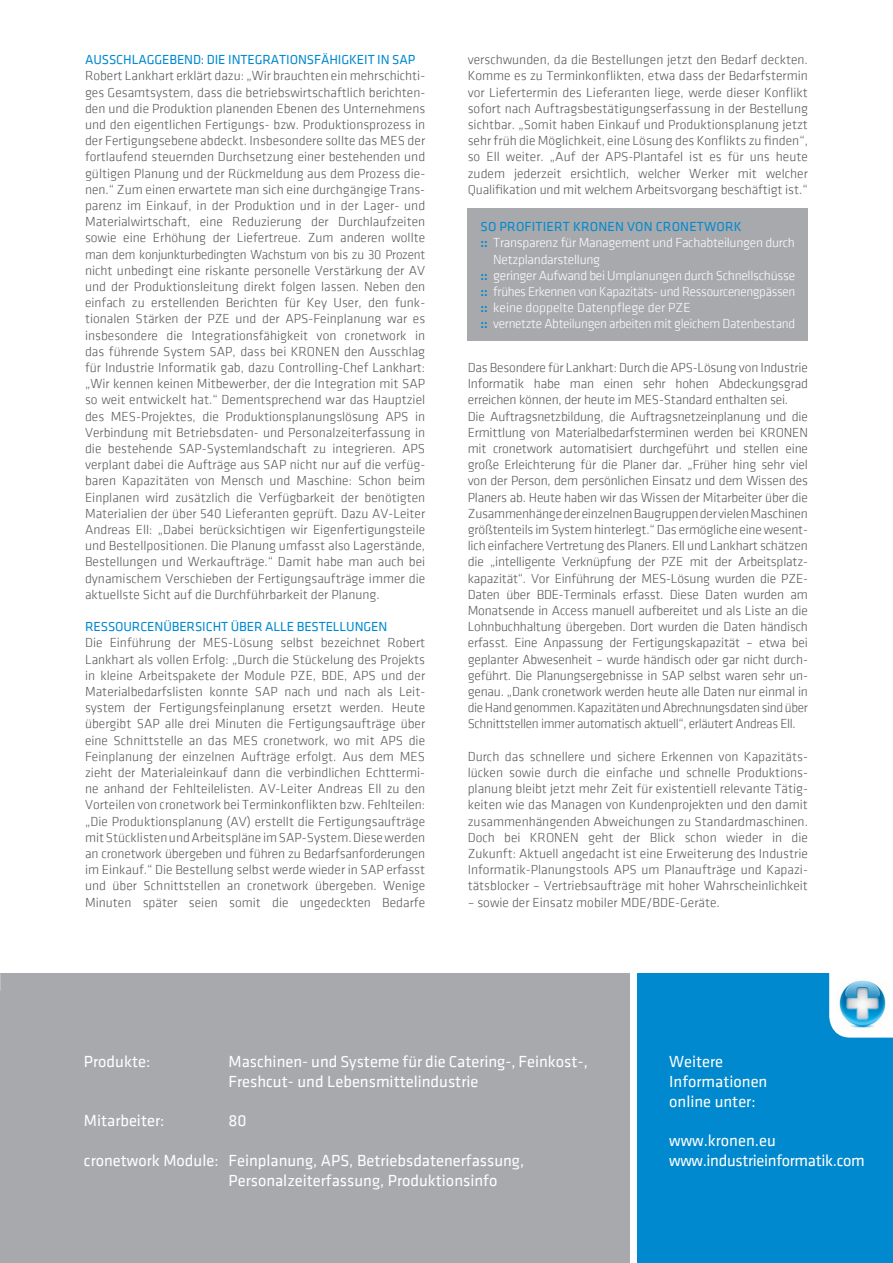
<style>
.page{position:relative;width:893px;height:1263px;background:#fff}
.page>*{position:absolute;margin:0;border:0;box-sizing:border-box;transform-origin:0 0}
.t1{font:16.5px/19.8px "Klavika";color:#fff}
.t2{font:16.5px/19.8px "Klavika";letter-spacing:-.02em;color:#fff}
.t3{font:300 13.5px/16.2px "Klavika";color:#58595b}
.t4{font:300 13.5px "Klavika";letter-spacing:-.02em;color:#fff}
.t5{font:13.5px "Klavika";letter-spacing:-.005em;color:#0089cf}
.t6{font:300 13.5px "Klavika";color:#fff}
.t7{font:13.5px "Klavika";letter-spacing:.015em;color:#0089cf}
.s1{font-weight:500;color:#0089cf}
</style>
<div class="page">
<div style="left:0;top:974px;width:629px;height:289px;background:#a7a9ac"></div>
<div style="left:638px;top:974px;width:255px;height:289px;background:#0089cf"></div>
<svg style="left:829px;top:973px;width:64px;height:64px"></svg>
<img style="left:836px;top:978px;width:53px;height:53px">
<div style="left:468px;top:208px;width:340px;height:133px;background:#a7a9ac"></div>
<p class="t5" style="left:85px;top:51px;width:332px">AUSSCHLAGGEBEND: DIE INTEGRATIONSFÄHIGKEIT IN SAP</p>
<p class="t3" style="left:85px;top:68px;width:342px;text-align:justify">Robert Lankhart erklärt dazu: „Wir brauchten ein mehrschichti&shy;ges Gesamtsystem, dass die betriebswirtschaftlich berichten&shy;den und die Produktion planenden Ebenen des Unternehmens und den eigentlichen Fertigungs- bzw. Produktionsprozess in der Fertigungsebene abdeckt. Insbesondere sollte das MES der fortlaufend steuernden Durchsetzung einer bestehenden und gültigen Planung und der Rückmeldung aus dem Prozess die&shy;nen.“ Zum einen erwartete man sich eine durchgängige Trans&shy;parenz im Einkauf, in der Produktion und in der Lager- und Materialwirtschaft, eine Reduzierung der Durchlaufzeiten sowie eine Erhöhung der Liefertreue. Zum anderen wollte man dem konjunkturbedingten Wachstum von bis zu 30 Prozent nicht unbedingt eine riskante personelle Verstärkung der AV und der Produktionsleitung direkt folgen lassen. Neben den einfach zu erstellenden Berichten für Key User, den funk&shy;tionalen Stärken der PZE und der APS-Feinplanung war es insbesondere die Integrationsfähigkeit von cronetwork in das führende System SAP, dass bei KRONEN den Ausschlag für Industrie Informatik gab, dazu Controlling-Chef Lankhart: „Wir kennen keinen Mitbewerber, der die Integration mit SAP so weit entwickelt hat.“ Dementsprechend war das Hauptziel des MES-Projektes, die Produktionsplanungslösung APS in Verbindung mit Betriebsdaten- und Personalzeiterfassung in die bestehende SAP-Systemlandschaft zu integrieren. APS verplant dabei die Aufträge aus SAP nicht nur auf die verfüg&shy;baren Kapazitäten von Mensch und Maschine: Schon beim Einplanen wird zusätzlich die Verfügbarkeit der benötigten Materialien der über 540 Lieferanten geprüft. Dazu AV-Leiter Andreas Ell: „Dabei berücksichtigen wir Eigenfertigungsteile und Bestellpositionen. Die Planung umfasst also Lagerstände, Bestellungen und Werkaufträge.“ Damit habe man auch bei dynamischem Verschieben der Fertigungsaufträge immer die aktuellste Sicht auf die Durchführbarkeit der Planung.</p>
<p class="t5" style="left:85px;top:618px;width:17px">Ressourcen</p>
<p class="t5" style="left:163px;top:618px;width:17px">übersich</p>
<p class="t5" style="left:221px;top:618px;width:27px">t über</p>
<p class="t5" style="left:265px;top:618px;width:8px">alle</p>
<p class="t5" style="left:297px;top:618px;width:38px">Bestellungen</p>
<p class="t3" style="left:85px;top:635px;width:342px">Die Einführung der MES-Lösung selbst bezeichnet Robert Lankhart als vollen Erfolg: „Durch die Stückelung des Projekts in kleine Arbeitspakete der Module PZE, BDE, APS und der Materialbedarfslisten konnte SAP nach und nach als Leit&shy;system der Fertigungsfeinplanung ersetzt werden. Heute übergibt SAP alle drei Minuten die Fertigungsaufträge über eine Schnittstelle an das MES cronetwork, wo mit APS die Feinplanung der einzelnen Aufträge erfolgt. Aus dem MES zieht der Materialeinkauf dann die verbindlichen Echttermi&shy;ne anhand der Fehlteilelisten. AV-Leiter Andreas Ell zu den Vorteilen von cronetwork bei Terminkonflikten bzw. Fehlteilen: „Die Produktionsplanung (AV) erstellt die Fertigungsaufträge mit Stücklisten und Arbeitspläne im SAP-System. Diese werden an cronetwork übergeben und führen zu Bedarfsanforderungen im Einkauf.“ Die Bestellung selbst werde wieder in SAP erfasst und über Schnittstellen an cronetwork übergeben. Wenige Minuten später seien somit die ungedeckten Bedarfe</p>
<p class="t3" style="left:468px;top:51px;width:342px;text-align:justify">verschwunden, da die Bestellungen jetzt den Bedarf deckten.<br>Komme es zu Terminkonflikten, etwa dass der Bedarfstermin vor Liefertermin des Lieferanten liege, werde dieser Konflikt sofort nach Auftragsbestätigungserfassung in der Bestellung sichtbar. „Somit haben Einkauf und Produktionsplanung jetzt sehr früh die Möglichkeit, eine Lösung des Konflikts zu finden“, so Ell weiter. „Auf der APS-Plantafel ist es für uns heute zudem jederzeit ersichtlich, welcher Werker mit welcher Qualifikation und mit welchem Arbeitsvorgang beschäftigt ist.“</p>
<p class="t7" style="left:481px;top:218px;width:184px">SO PROFITIERT KRONEN von crone</p>
<p class="t5" style="left:697px;top:218px;width:18px">twork</p>
<p class="t4" style="left:480px;top:235px;width:316px"><span class="s1">::</span> Transparenz für Management und Fachabteilungen durch</p>
<p class="t4" style="left:493px;top:251px;width:108px">Netzplandarstellung</p>
<p class="t4" style="left:480px;top:267px;width:316px"><span class="s1">::</span> geringer Aufwand bei Umplanungen durch Schnellschüsse</p>
<p class="t4" style="left:480px;top:283px;width:316px"><span class="s1">::</span> frühes Erkennen von Kapazitäts- und Ressourcenengpässen</p>
<p class="t6" style="left:480px;top:300px;width:212px"><span class="s1">::</span> keine doppelte Datenpflege der PZE</p>
<p class="t4" style="left:480px;top:316px;width:316px"><span class="s1">::</span> vernetzte Abteilungen arbeiten mit gleichem Datenbestand</p>
<p class="t3" style="left:468px;top:359px;width:342px">Das Besondere für Lankhart: Durch die APS-Lösung von Industrie Informatik habe man einen sehr hohen Abdeckungsgrad erreichen können, der heute im MES-Standard enthalten sei.<br>Die Auftragsnetzbildung, die Auftragsnetzeinplanung und die Ermittlung von Materialbedarfsterminen werden bei KRONEN mit cronetwork automatisiert durchgeführt und stellen eine große Erleichterung für die Planer dar. „Früher hing sehr viel von der Person, dem persönlichen Einsatz und dem Wissen des Planers ab. Heute haben wir das Wissen der Mitarbeiter über die Zusammenhänge der einzelnen Baugruppen der vielen Maschinen größtenteils im System hinterlegt.“ Das ermögliche eine wesent&shy;lich einfachere Vertretung des Planers. Ell und Lankhart schätzen die „intelligente Verknüpfung der PZE mit der Arbeitsplatz&shy;kapazität“. Vor Einführung der MES-Lösung wurden die PZE-Daten über BDE-Terminals erfasst. Diese Daten wurden am Monatsende in Access manuell aufbereitet und als Liste an die Lohnbuchhaltung übergeben. Dort wurden die Daten händisch erfasst. Eine Anpassung der Fertigungskapazität – etwa bei geplanter Abwesenheit – wurde händisch oder gar nicht durch&shy;geführt. Die Planungsergebnisse in SAP selbst waren sehr un&shy;genau. „Dank cronetwork werden heute alle Daten nur einmal in die Hand genommen. Kapazitäten und Abrechnungsdaten sind über Schnittstellen immer automatisch aktuell“, erläutert Andreas Ell.</p>
<p class="t3" style="left:468px;top:748px;width:342px">Durch das schnellere und sichere Erkennen von Kapazitäts&shy;lücken sowie durch die einfache und schnelle Produktions&shy;planung bleibt jetzt mehr Zeit für existentiell relevante Tätig&shy;keiten wie das Managen von Kundenprojekten und den damit zusammenhängenden Abweichungen zu Standardmaschinen.<br>Doch bei KRONEN geht der Blick schon wieder in die Zukunft: Aktuell angedacht ist eine Erweiterung des Industrie Informatik-Planungstools APS um Planaufträge und Kapazi&shy;tätsblocker – Vertriebsaufträge mit hoher Wahrscheinlichkeit</p>
<p class="t3" style="left:468px;top:894px;width:254px">– sowie der Einsatz mobiler MDE/BDE-Geräte.</p>
<p class="t1" style="left:84px;top:1051px;width:68px">Produkte:</p>
<p class="t1" style="left:229px;top:1051px;width:361px">Maschinen- und Systeme für die Catering-, Feinkost-,<br>Freshcut- und Lebensmittelindustrie</p>
<p class="t1" style="left:84px;top:1110px;width:82px">Mitarbeiter:</p>
<p class="t1" style="left:229px;top:1110px;width:20px">80</p>
<p class="t1" style="left:229px;top:1150px;width:297px;text-indent:-145px">cronetwork Module: Feinplanung, APS, Betriebsdatenerfassung,<br>Personalzeiterfassung, Produktionsinfo</p>
<p class="t1" style="left:669px;top:1051px;width:100px">Weitere<br>Informationen online unter:</p>
<p class="t2" style="left:669px;top:1130px;width:197px">www.kronen.eu www.industrieinformatik.com</p>
</div>
